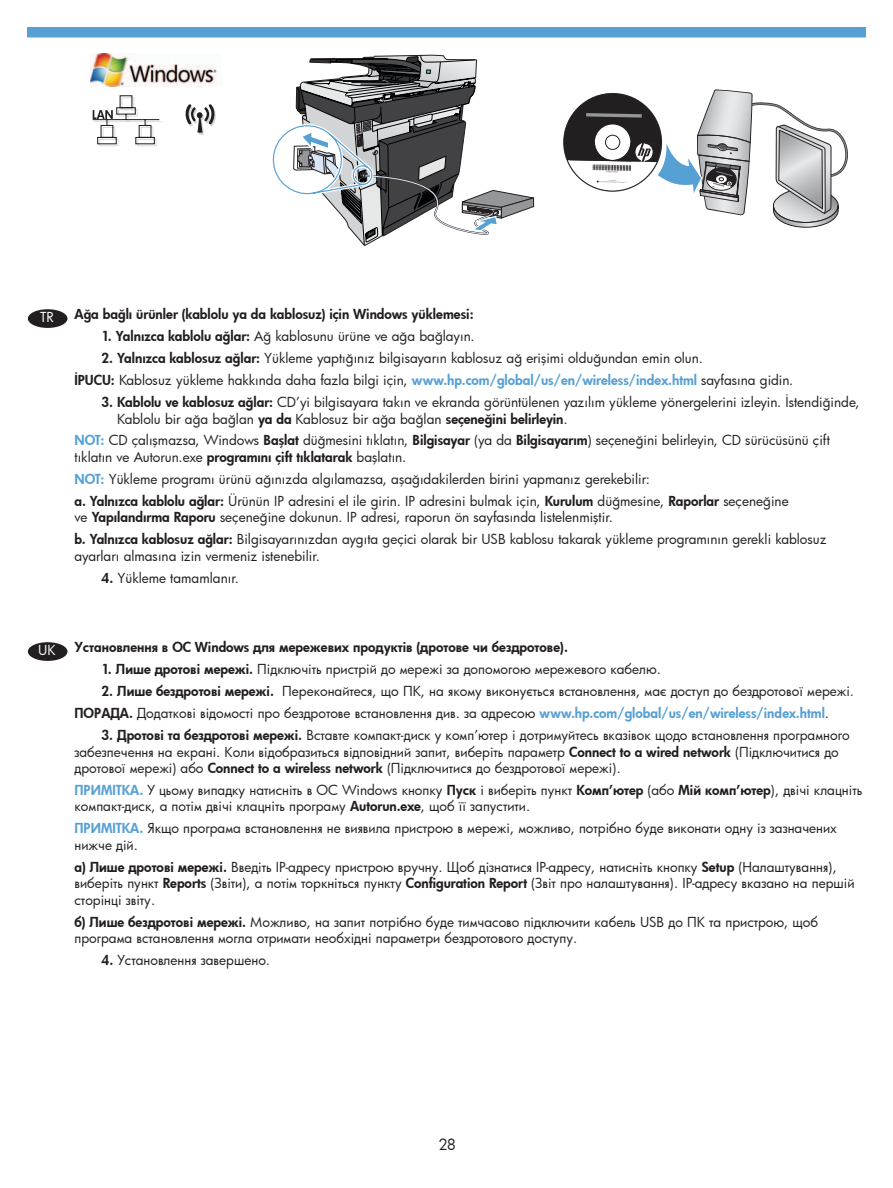
<style>
.page{position:relative;width:893px;height:1188px;background:#fff}
.page>*{position:absolute;margin:0;border:0;box-sizing:border-box;transform-origin:0 0}
.t1{font:15px "Futura Bk";color:#231f20}
.t2{font:13.5px/16.5px "Futura Bk";color:#231f20}
.t3{font:13.5px "Futura Hv";color:#231f20}
.t4{font:13.5px "Futura Bk";color:#fff}
.s1{font-family:"Futura Hv"}
.s2{font-family:"Futura Hv";color:#56a0d4}
</style>
<div class="page">
<img style="left:91px;top:54px;width:127px;height:33px">
<svg style="left:93px;top:95px;width:69px;height:51px"></svg>
<svg style="left:185px;top:104px;width:31px;height:31px"></svg>
<svg style="left:563px;top:89px;width:284px;height:139px"></svg>
<svg style="left:272px;top:54px;width:263px;height:192px"></svg>
<div style="left:27px;top:27px;width:838px;height:11px;background:#56a0d4"></div>
<div style="left:28px;top:309px;width:39px;height:19px;background:#231f20;border-radius:50%"></div>
<div style="left:28px;top:642px;width:39px;height:19px;background:#231f20;border-radius:50%"></div>
<p class="t4" style="left:40px;top:308px;width:15px">TR</p>
<p class="t3" style="left:74px;top:305px;width:400px">Ağa bağlı ürünler (kablolu ya da kablosuz) için Windows yüklemesi:</p>
<p class="t2" style="left:101px;top:328px;width:374px"><span class="s1">1. Yalnızca kablolu ağlar:</span> Ağ kablosunu ürüne ve ağa bağlayın.</p>
<p class="t2" style="left:74px;top:347px;width:720px;line-height:21.9px;text-indent:27px"><span class="s1">2. Yalnızca kablosuz ağlar:</span> Yükleme yaptığınız bilgisayarın kablosuz ağ erişimi olduğundan emin olun.<br><span class="s1">İPUCU:</span> Kablosuz yükleme hakkında daha fazla bilgi için, <span class="s2">www.hp.com/global/us/en/wireless/index.html</span> sayfasına gidin.</p>
<p class="t2" style="left:117px;top:394px;width:743px;text-indent:-16px"><span class="s1">3. Kablolu ve kablosuz ağlar:</span> CD’yi bilgisayara takın ve ekranda görüntülenen yazılım yükleme yönergelerini izleyin. İstendiğinde,<br>Kablolu bir ağa bağlan <span class="s1">ya da</span> Kablosuz bir ağa bağlan <span class="s1">seçeneğini belirleyin</span>.</p>
<p class="t2" style="left:74px;top:432px;width:756px"><span class="s2">NOT:</span> CD çalışmazsa, Windows <span class="s1">Başlat</span> düğmesini tıklatın, <span class="s1">Bilgisayar</span> (ya da <span class="s1">Bilgisayarım</span>) seçeneğini belirleyin, CD sürücüsünü çift tıklatın ve Autorun.exe <span class="s1">programını çift tıklatarak</span> başlatın.</p>
<p class="t2" style="left:74px;top:468px;width:715px;line-height:21.9px"><span class="s2">NOT:</span> Yükleme programı ürünü ağınızda algılamazsa, aşağıdakilerden birini yapmanız gerekebilir:<br><span class="s1">a. Yalnızca kablolu ağlar:</span> Ürünün IP adresini el ile girin. IP adresini bulmak için, <span class="s1">Kurulum</span> düğmesine, <span class="s1">Raporlar</span> seçeneğine</p>
<p class="t2" style="left:74px;top:506px;width:753px;line-height:21.9px">ve <span class="s1">Yapılandırma Raporu</span> seçeneğine dokunun. IP adresi, raporun ön sayfasında listelenmiştir.<br><span class="s1">b. Yalnızca kablosuz ağlar:</span> Bilgisayarınızdan aygıta geçici olarak bir USB kablosu takarak yükleme programının gerekli kablosuz</p>
<p class="t2" style="left:74px;top:547px;width:247px">ayarları almasına izin vermeniz istenebilir.</p>
<p class="t2" style="left:101px;top:569px;width:139px"><span class="s1">4.</span> Yükleme tamamlanır.</p>
<p class="t4" style="left:38px;top:641px;width:19px">UK</p>
<p class="t3" style="left:74px;top:638px;width:495px">Установлення в ОС Windows для мережевих продуктів (дротове чи бездротове).</p>
<p class="t2" style="left:101px;top:661px;width:560px"><span class="s1">1. Лише дротові мережі.</span> Підключіть пристрій до мережі за допомогою мережевого кабелю.</p>
<p class="t2" style="left:74px;top:680px;width:780px;line-height:21.9px;text-indent:27px"><span class="s1">2. Лише бездротові мережі.</span> Переконайтеся, що ПК, на якому виконується встановлення, має доступ до бездротової мережі.<br><span class="s1">ПОРАДА.</span> Додаткові відомості про бездротове встановлення див. за адресою <span class="s2">www.hp.com/global/us/en/wireless/index.html</span>.</p>
<p class="t2" style="left:74px;top:727px;width:776px;text-indent:27px"><span class="s1">3. Дротові та бездротові мережі.</span> Вставте компакт-диск у комп’ютер і дотримуйтесь вказівок щодо встановлення програмного забезпечення на екрані. Коли відобразиться відповідний запит, виберіть параметр <span class="s1">Connect to a wired network</span> (Підключитися до дротової мережі) або <span class="s1">Connect to a wireless network</span> (Підключитися до бездротової мережі).</p>
<p class="t2" style="left:74px;top:781px;width:789px"><span class="s2">ПРИМІТКА.</span> У цьому випадку натисніть в ОС Windows кнопку <span class="s1">Пуск</span> і виберіть пункт <span class="s1">Комп’ютер</span> (або <span class="s1">Мій комп’ютер</span>), двічі клацніть компакт-диск, а потім двічі клацніть програму <span class="s1">Autorun.exe</span>, щоб її запустити.</p>
<p class="t2" style="left:74px;top:820px;width:763px"><span class="s2">ПРИМІТКА.</span> Якщо програма встановлення не виявила пристрою в мережі, можливо, потрібно буде виконати одну із зазначених нижче дій.</p>
<p class="t2" style="left:74px;top:858px;width:781px"><span class="s1">а) Лише дротові мережі.</span> Введіть IP-адресу пристрою вручну. Щоб дізнатися IP-адресу, натисніть кнопку <span class="s1">Setup</span> (Налаштування), виберіть пункт <span class="s1">Reports</span> (Звіти), а потім торкніться пункту <span class="s1">Configuration Report</span> (Звіт про налаштування). IP-адресу вказано на першій сторінці звіту.</p>
<p class="t2" style="left:74px;top:913px;width:744px"><span class="s1">б) Лише бездротові мережі.</span> Можливо, на запит потрібно буде тимчасово підключити кабель USB до ПК та пристрою, щоб програма встановлення могла отримати необхідні параметри бездротового доступу.</p>
<p class="t2" style="left:101px;top:952px;width:170px"><span class="s1">4.</span> Установлення завершено.</p>
<p class="t1" style="left:438px;top:1134px;width:19px">28</p>
</div>
